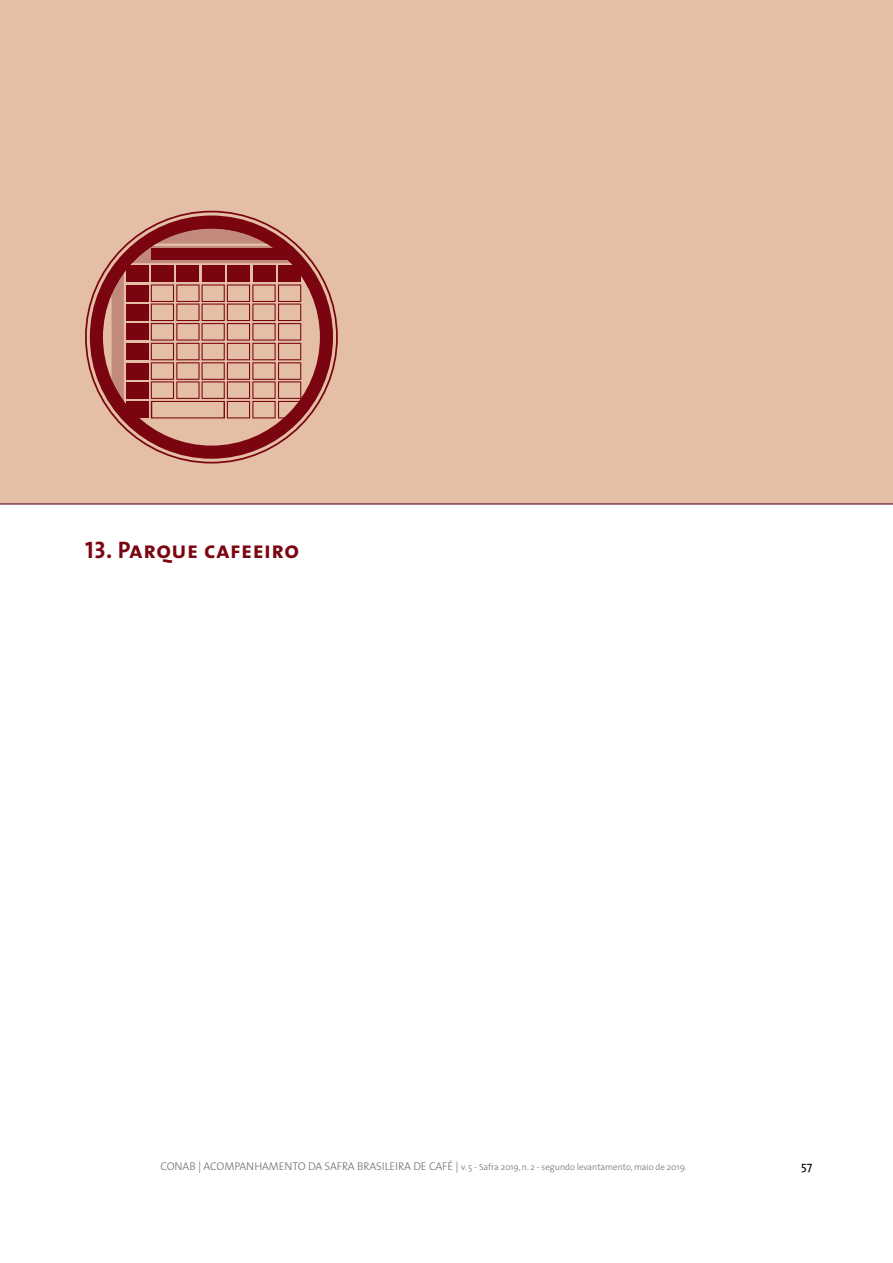
<style>
.page{position:relative;width:893px;height:1263px;background:#fff}
.page>*{position:absolute;margin:0;border:0;box-sizing:border-box;transform-origin:0 0}
.t1{font:24px "The Sans 7 Bold Caps";letter-spacing:.02em;color:#7a0511}
.t2{font:12px "The Sans 5";color:#000}
.t3{font:300 9px "The Sans 3";letter-spacing:-.005em;color:#6d6e71}
.s1{font-size:11.25px}
</style>
<div class="page">
<div style="left:0;top:0;width:893px;height:503px;background:#e4bfa5"></div>
<hr style="left:0;top:503px;width:893px;height:2px;background:#7d3148">
<svg style="left:85px;top:211px;width:253px;height:252px"></svg>
<div style="left:126px;top:265px;width:22px;height:17px;background:#7a0511"></div>
<div style="left:151px;top:265px;width:22px;height:17px;background:#7a0511"></div>
<div style="left:177px;top:265px;width:22px;height:17px;background:#7a0511"></div>
<div style="left:202px;top:265px;width:22px;height:17px;background:#7a0511"></div>
<div style="left:227px;top:265px;width:23px;height:17px;background:#7a0511"></div>
<div style="left:253px;top:265px;width:22px;height:17px;background:#7a0511"></div>
<div style="left:279px;top:265px;width:22px;height:17px;background:#7a0511"></div>
<div style="left:126px;top:285px;width:22px;height:16px;background:#7a0511"></div>
<div style="left:126px;top:304px;width:22px;height:16px;background:#7a0511"></div>
<div style="left:126px;top:324px;width:22px;height:16px;background:#7a0511"></div>
<div style="left:126px;top:343px;width:22px;height:17px;background:#7a0511"></div>
<div style="left:126px;top:363px;width:22px;height:16px;background:#7a0511"></div>
<div style="left:126px;top:382px;width:22px;height:16px;background:#7a0511"></div>
<div style="left:126px;top:401px;width:22px;height:17px;background:#7a0511"></div>
<svg style="left:132px;top:228px;width:161px;height:35px;background:#ad635c"></svg>
<div style="left:151px;top:248px;width:139px;height:12px;background:#7a0511"></div>
<svg style="left:112px;top:270px;width:12px;height:135px;background:#b37068"></svg>
<svg style="left:151px;top:284px;width:150px;height:134px"></svg>
<h1 class="t1" style="left:85px;top:530px;width:215px">13. Parque cafeeiro</h1>
<p class="t3" style="left:160px;top:1160px;width:528px"><span class="s1">CONAB | ACOMPANHAMENTO DA SAFRA BRASILEIRA DE CAFÉ |</span> v. 5 - Safra 2019, n. 2 - segundo levantamento, maio de 2019.</p>
<h2 class="t2" style="left:801px;top:1156px;width:13px">57</h2>
</div>
